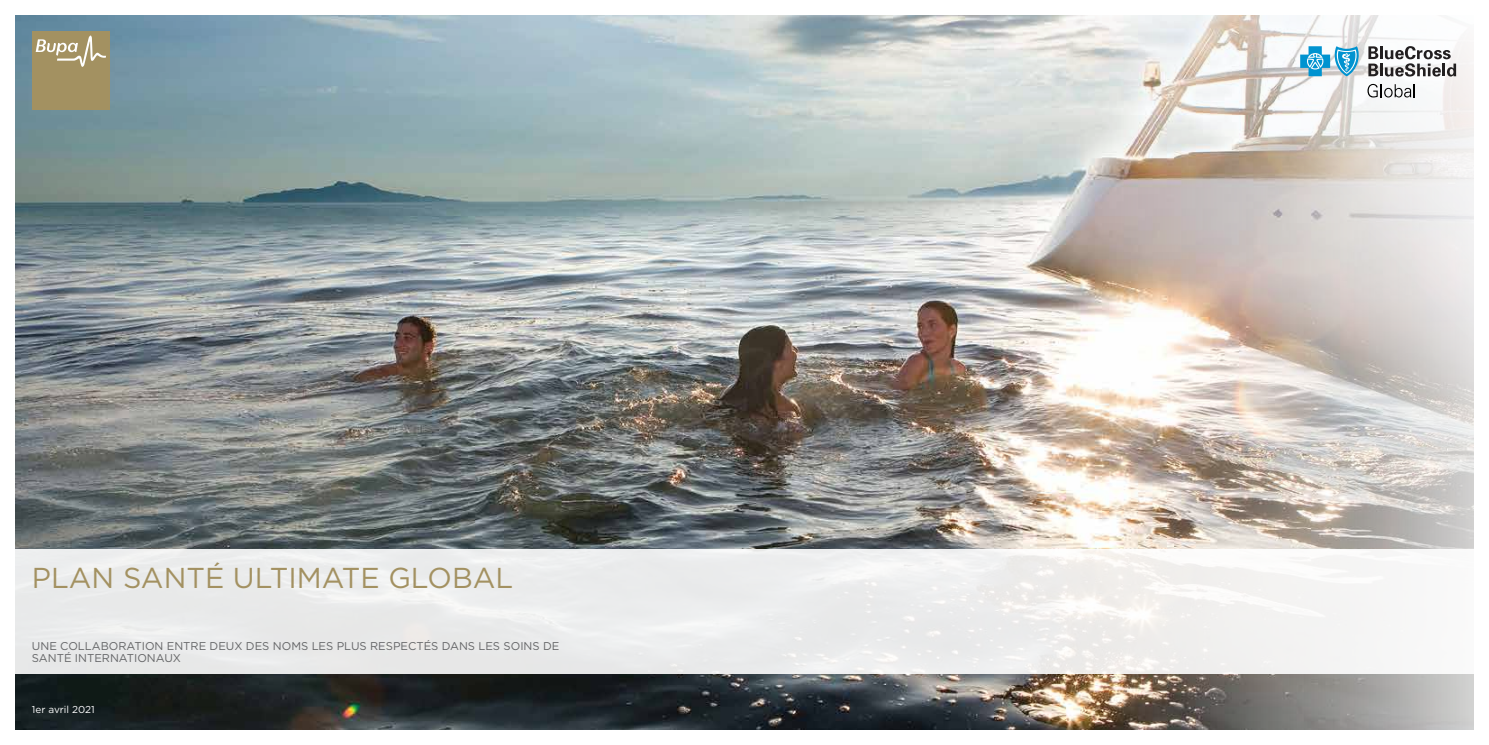
<style>
.page{position:relative;width:1489px;height:745px;background:#fff}
.page>*{position:absolute;margin:0;border:0;box-sizing:border-box;transform-origin:0 0}
.t1{font:28.75px "Gotham";color:#a39161}
.t2{font:11.25px/12.5px "Gotham";color:#636466}
.t3{font:10px "Gotham";color:#fff}
</style>
<div class="page">
<img style="left:16px;top:332px;width:1078px;height:396px">
<svg style="left:1094px;top:376px;width:380px;height:354px;background:#c1b9b2"></svg>
<img style="left:16px;top:16px;width:1100px;height:316px">
<svg style="left:1116px;top:15px;width:358px;height:361px"></svg>
<div style="left:32px;top:32px;width:78px;height:78px;background:#a39161"></div>
<svg style="left:36px;top:36px;width:70px;height:31px"></svg>
<div style="left:0;top:549px;width:1488px;height:124px;background:linear-gradient(to right,#e8e9ea,#f6f5f4)"></div>
<svg style="left:1367px;top:84px;width:47px;height:13px"></svg>
<svg style="left:1368px;top:46px;width:87px;height:30px"></svg>
<svg style="left:1300px;top:46px;width:59px;height:30px;background:#72bddc"></svg>
<h1 class="t1" style="left:32px;top:559px;width:483px">PLAN SANTÉ ULTIMATE GLOBAL</h1>
<p class="t2" style="left:32px;top:638px;width:529px">UNE COLLABORATION ENTRE DEUX DES NOMS LES PLUS RESPECTÉS DANS LES SOINS DE<br>SANTÉ INTERNATIONAUX</p>
<p class="t3" style="left:32px;top:702px;width:64px">1er avril 2021</p>
</div>
